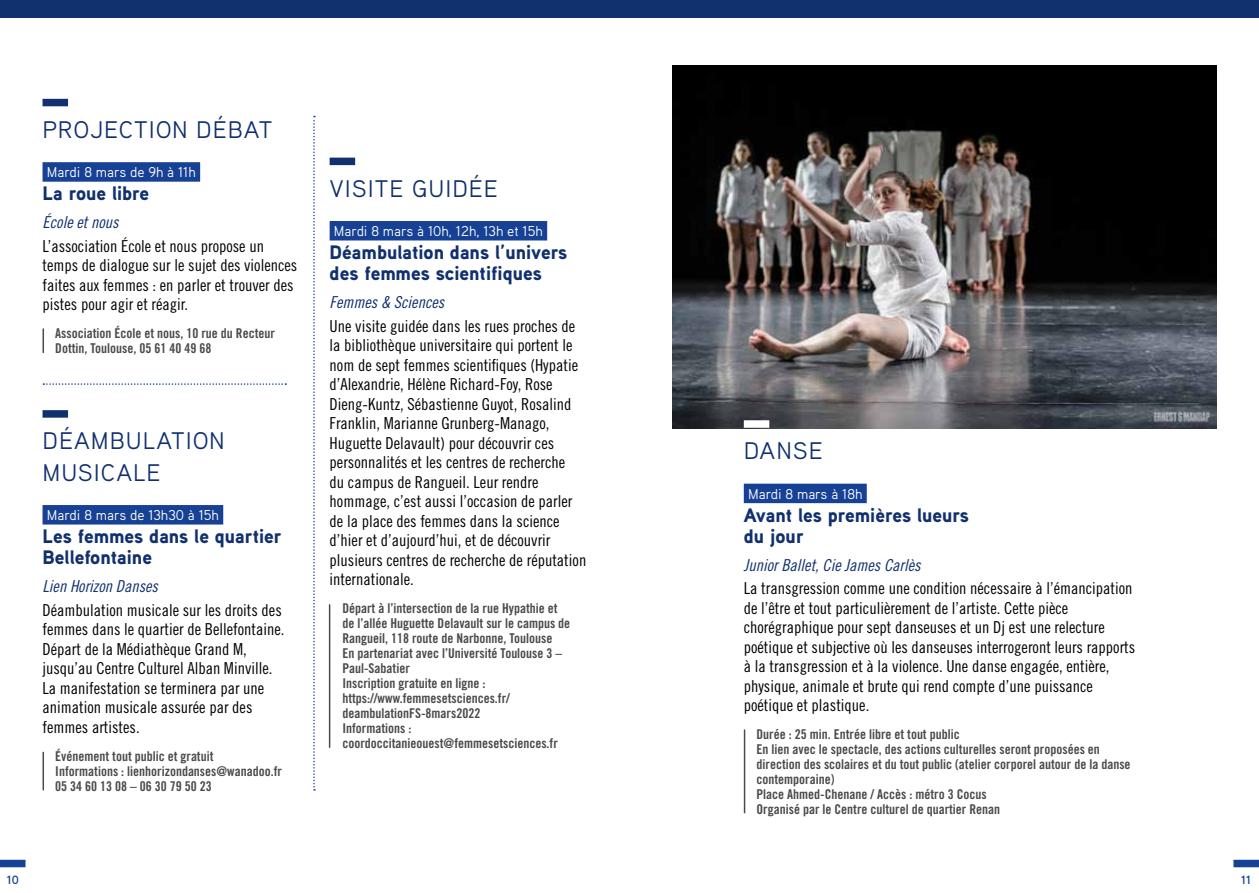
<style>
.page{position:relative;width:1259px;height:893px;background:#fff}
.page>*{position:absolute;margin:0;border:0;box-sizing:border-box;transform-origin:0 0}
.genre{font:24px/31.5px "Aaux Pro";letter-spacing:.04em;color:#11306e}
.titre{font:900 19.5px/21px "Aaux Pro";color:#11306e}
.texte_C11{font:16.5px/19.5px "Trade Gothic Cond Eighteen";color:#000}
.PAR{font:16.5px "Trade Gothic Cond Eighteen Obl";color:#11306e}
.Date{font:14.25px "Aaux Pro";color:#fff}
.infos{font:13.5px/15px "Trade Gothic Bold Cond Twenty";color:#4a4a49}
.t1{font:700 12px "Aaux Pro";color:#164194}
</style>
<div class="page">
<div style="left:0;top:0;width:1259px;height:18px;background:#11306e"></div>
<img style="left:672px;top:65px;width:544px;height:363px">
<div style="left:744px;top:484px;width:122px;height:19px;background:#164194"></div>
<div style="left:744px;top:420px;width:25px;height:8px;background:#fff"></div>
<hr style="left:744px;top:730px;width:1px;height:83px;background:#4a4a49">
<div style="left:330px;top:221px;width:217px;height:19px;background:#164194"></div>
<div style="left:330px;top:158px;width:25px;height:7px;background:#11306e"></div>
<hr style="left:329px;top:605px;width:1px;height:142px;background:#4a4a49">
<svg style="left:313px;top:116px;width:2px;height:675px"></svg>
<hr style="left:43px;top:752px;width:1px;height:38px;background:#4a4a49">
<div style="left:43px;top:505px;width:180px;height:20px;background:#164194"></div>
<div style="left:43px;top:410px;width:25px;height:8px;background:#11306e"></div>
<div style="left:43px;top:162px;width:157px;height:20px;background:#164194"></div>
<div style="left:43px;top:99px;width:25px;height:7px;background:#11306e"></div>
<svg style="left:43px;top:329px;width:1px;height:23px"></svg>
<svg style="left:43px;top:383px;width:243px;height:2px"></svg>
<div style="left:1233px;top:860px;width:26px;height:7px;background:#164194"></div>
<div style="left:0;top:860px;width:26px;height:7px;background:#164194"></div>
<p class="genre" style="left:43px;top:113px;width:231px">PROJECTION DÉBAT</p>
<p class="Date" style="left:47px;top:163px;width:151px">Mardi 8 mars de 9h à 11h</p>
<p class="titre" style="left:43px;top:182px;width:108px">La roue libre</p>
<p class="PAR" style="left:43px;top:213px;width:78px">École et nous</p>
<p class="texte_C11" style="left:43px;top:236px;width:256px">L’association École et nous propose un temps de dialogue sur le sujet des violences faites aux femmes : en parler et trouver des pistes pour agir et réagir.</p>
<p class="infos" style="left:55px;top:326px;width:221px">Association École et nous, 10 rue du Recteur<br>Dottin, Toulouse, 05 61 40 49 68</p>
<p class="genre" style="left:43px;top:424px;width:184px">DÉAMBULATION<br>MUSICALE</p>
<p class="Date" style="left:47px;top:506px;width:174px">Mardi 8 mars de 13h30 à 15h</p>
<p class="titre" style="left:43px;top:525px;width:241px">Les femmes dans le quartier<br>Bellefontaine</p>
<p class="PAR" style="left:43px;top:576px;width:117px">Lien Horizon Danses</p>
<p class="texte_C11" style="left:43px;top:600px;width:243px">Déambulation musicale sur les droits des femmes dans le quartier de Bellefontaine.<br>Départ de la Médiathèque Grand M, jusqu’au Centre Culturel Alban Minville.<br>La manifestation se terminera par une animation musicale assurée par des femmes artistes.</p>
<p class="infos" style="left:55px;top:748px;width:228px">Événement tout public et gratuit<br>Informations : lienhorizondanses@wanadoo.fr<br>05 34 60 13 08 – 06 30 79 50 23</p>
<p class="genre" style="left:330px;top:172px;width:170px">VISITE GUIDÉE</p>
<p class="Date" style="left:334px;top:222px;width:210px">Mardi 8 mars à 10h, 12h, 13h et 15h</p>
<p class="titre" style="left:330px;top:241px;width:239px">Déambulation dans l’univers des femmes scientifiques</p>
<p class="PAR" style="left:330px;top:292px;width:116px">Femmes &amp; Sciences</p>
<p class="texte_C11" style="left:330px;top:316px;width:258px">Une visite guidée dans les rues proches de la bibliothèque universitaire qui portent le nom de sept femmes scientifiques (Hypatie d’Alexandrie, Hélène Richard-Foy, Rose Dieng-Kuntz, Sébastienne Guyot, Rosalind Franklin, Marianne Grunberg-Manago, Huguette Delavault) pour découvrir ces personnalités et les centres de recherche<br>du campus de Rangueil. Leur rendre hommage, c’est aussi l’occasion de parler de la place des femmes dans la science d’hier et d’aujourd’hui, et de découvrir plusieurs centres de recherche de réputation internationale.</p>
<p class="infos" style="left:342px;top:601px;width:229px">Départ à l’intersection de la rue Hypathie et de l’allée Huguette Delavault sur le campus de Rangueil, 118 route de Narbonne, Toulouse<br>En partenariat avec l’Université Toulouse 3 – Paul-Sabatier<br>Inscription gratuite en ligne : https://www.femmesetsciences.fr/ deambulationFS-8mars2022<br>Informations : coordoccitanieouest@femmesetsciences.fr</p>
<p class="genre" style="left:744px;top:434px;width:81px">DANSE</p>
<p class="Date" style="left:748px;top:485px;width:116px">Mardi 8 mars à 18h</p>
<p class="titre" style="left:744px;top:504px;width:227px">Avant les premières lueurs du jour</p>
<p class="PAR" style="left:744px;top:555px;width:178px">Junior Ballet, Cie James Carlès</p>
<p class="texte_C11" style="left:744px;top:579px;width:393px">La transgression comme une condition nécessaire à l’émancipation de l’être et tout particulièrement de l’artiste. Cette pièce chorégraphique pour sept danseuses et un Dj est une relecture poétique et subjective où les danseuses interrogeront leurs rapports à la transgression et à la violence. Une danse engagée, entière, physique, animale et brute qui rend compte d’une puissance poétique et plastique.</p>
<p class="infos" style="left:756px;top:727px;width:375px">Durée : 25 min. Entrée libre et tout public<br>En lien avec le spectacle, des actions culturelles seront proposées en direction des scolaires et du tout public (atelier corporel autour de la danse contemporaine)<br>Place Ahmed-Chenane / Accès : métro 3 Cocus<br>Organisé par le Centre culturel de quartier Renan</p>
<p class="t1" style="left:7px;top:873px;width:14px">10</p>
<p class="t1" style="left:1241px;top:873px;width:11px">11</p>
</div>
